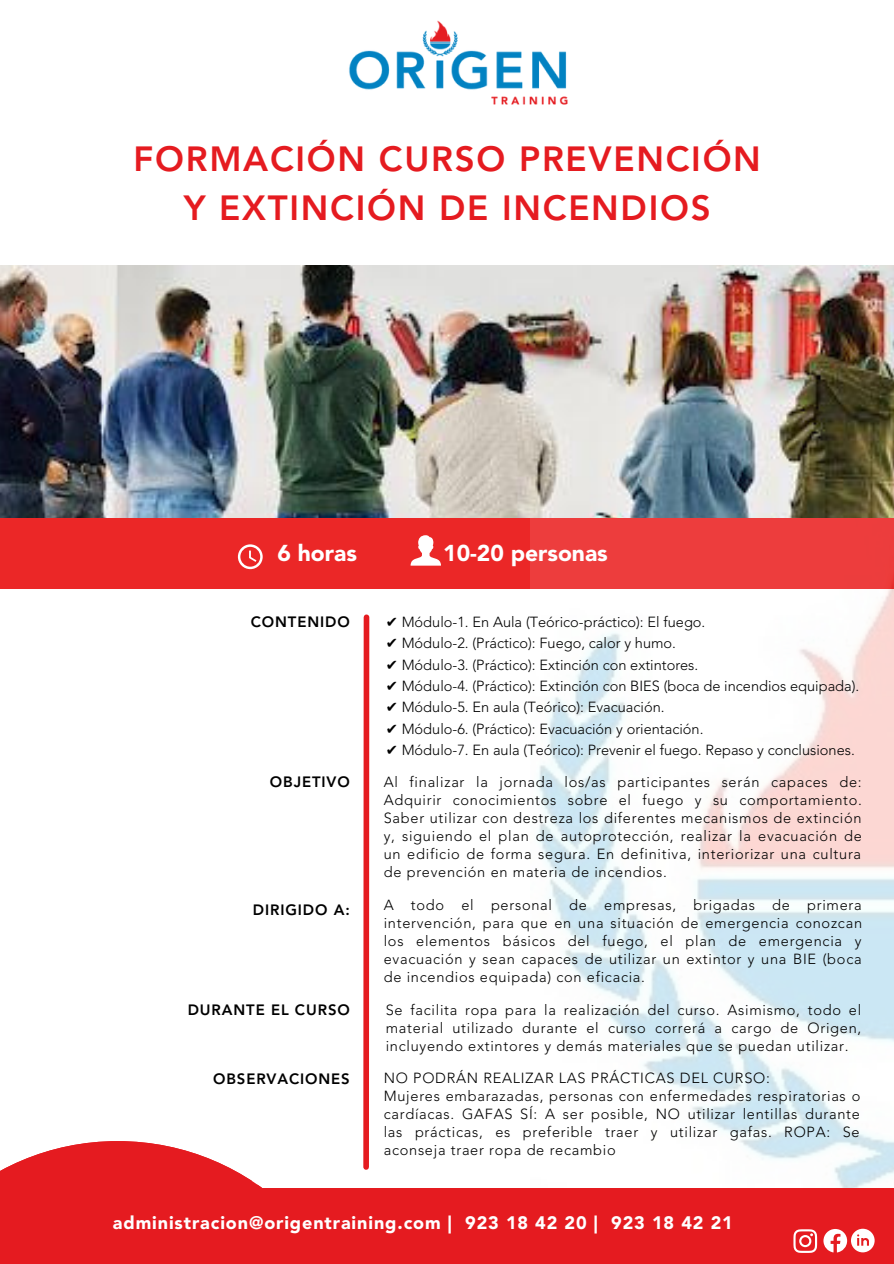
<style>
.page{position:relative;width:894px;height:1264px;background:#fff}
.page>*{position:absolute;margin:0;border:0;box-sizing:border-box;transform-origin:0 0}
.t1{font:800 34.65px "Avenir LT Std";letter-spacing:.05em;color:#e51b20}
.t2{font:900 22.8px "Avenir LT Std";color:#fff}
.t3{font:900 18px "Avenir LT Std";letter-spacing:.05em;color:#fff}
.t4{font:800 14.85px "Avenir LT Std";letter-spacing:.06em;color:#000}
.t5{font:300 14.55px/18px "Avenir LT Std";color:#000;text-align:justify}
.t6{font:300 14.55px "Avenir LT Std";letter-spacing:.05em;color:#000}
.s1{font-family:"DejaVu Sans";font-weight:400}
</style>
<div class="page">
<img style="left:538px;top:589px;width:355px;height:599px">
<svg style="left:0;top:517px;width:893px;height:72px;background:#ea3131"></svg>
<img style="left:0;top:266px;width:893px;height:251px">
<div style="left:0;top:1188px;width:893px;height:75px;background:#e51b20"></div>
<img style="left:349px;top:20px;width:219px;height:85px">
<svg style="left:238px;top:544px;width:24px;height:25px"></svg>
<svg style="left:410px;top:535px;width:31px;height:30px"></svg>
<svg style="left:793px;top:1229px;width:23px;height:23px"></svg>
<svg style="left:0;top:1141px;width:364px;height:47px"></svg>
<svg style="left:823px;top:1228px;width:51px;height:24px"></svg>
<div style="left:363px;top:617px;width:6px;height:549px;background:#e51b20"></div>
<p class="t1" style="left:133px;top:145px;width:628px">FORMACIÓN CURSO PREVENCIÓN</p>
<p class="t1" style="left:184px;top:193px;width:528px">Y EXTINCIÓN DE INCENDIOS</p>
<p class="t2" style="left:277px;top:544px;width:81px">6 horas</p>
<p class="t2" style="left:443px;top:544px;width:166px">10-20 personas</p>
<p class="t4" style="left:251px;top:615px;width:100px">CONTENIDO</p>
<p class="t5" style="left:385px;top:614px;width:321px"><span class="s1">✔</span> Módulo-1. En Aula (Teórico-práctico): El fuego.</p>
<p class="t5" style="left:385px;top:635px;width:292px"><span class="s1">✔</span> Módulo-2. (Práctico): Fuego, calor y humo.</p>
<p class="t5" style="left:385px;top:657px;width:314px"><span class="s1">✔</span> Módulo-3. (Práctico): Extinción con extintores.</p>
<p class="t5" style="left:385px;top:678px;width:475px"><span class="s1">✔</span> Módulo-4. (Práctico): Extinción con BIES (boca de incendios equipada).</p>
<p class="t5" style="left:385px;top:699px;width:280px"><span class="s1">✔</span> Módulo-5. En aula (Teórico): Evacuación.</p>
<p class="t5" style="left:385px;top:721px;width:319px"><span class="s1">✔</span> Módulo-6. (Práctico): Evacuación y orientación.</p>
<p class="t5" style="left:385px;top:742px;width:470px"><span class="s1">✔</span> Módulo-7. En aula (Teórico): Prevenir el fuego. Repaso y conclusiones.</p>
<p class="t4" style="left:270px;top:776px;width:81px">OBJETIVO</p>
<p class="t5" style="left:383px;top:774px;width:479px">Al finalizar la jornada los/as participantes serán capaces de:<br>Adquirir conocimientos sobre el fuego y su comportamiento.<br>Saber utilizar con destreza los diferentes mecanismos de extinción y, siguiendo el plan de autoprotección, realizar la evacuación de un edificio de forma segura. En definitiva, interiorizar una cultura de prevención en materia de incendios.</p>
<p class="t4" style="left:253px;top:903px;width:98px">DIRIGIDO A:</p>
<p class="t5" style="left:383px;top:897px;width:479px">A todo el personal de empresas, brigadas de primera intervención, para que en una situación de emergencia conozcan los elementos básicos del fuego, el plan de emergencia y evacuación y sean capaces de utilizar un extintor y una BIE (boca de incendios equipada) con eficacia.</p>
<p class="t4" style="left:188px;top:1004px;width:163px">DURANTE EL CURSO</p>
<p class="t5" style="left:385px;top:1002px;width:477px">Se facilita ropa para la realización del curso. Asimismo, todo el material utilizado durante el curso correrá a cargo de Origen, incluyendo extintores y demás materiales que se puedan utilizar.</p>
<p class="t4" style="left:213px;top:1072px;width:138px">OBSERVACIONES</p>
<p class="t6" style="left:383px;top:1071px;width:387px">NO PODRÁN REALIZAR LAS PRÁCTICAS DEL CURSO:</p>
<p class="t5" style="left:383px;top:1088px;width:478px">Mujeres embarazadas, personas con enfermedades respiratorias o cardíacas. GAFAS SÍ: A ser posible, NO utilizar lentillas durante las prácticas, es preferible traer y utilizar gafas. ROPA: Se aconseja traer ropa de recambio</p>
<p class="t3" style="left:71px;top:1214px;width:704px">formaciony eguridad@extintoresorigen.com | 923 18 42 20 | 923 18 42 21</p>
<p class="t3" style="left:113px;top:1214px;width:621px">administracion@origentraining.com | 923 18 42 20 | 923 18 42 21</p>
</div>
